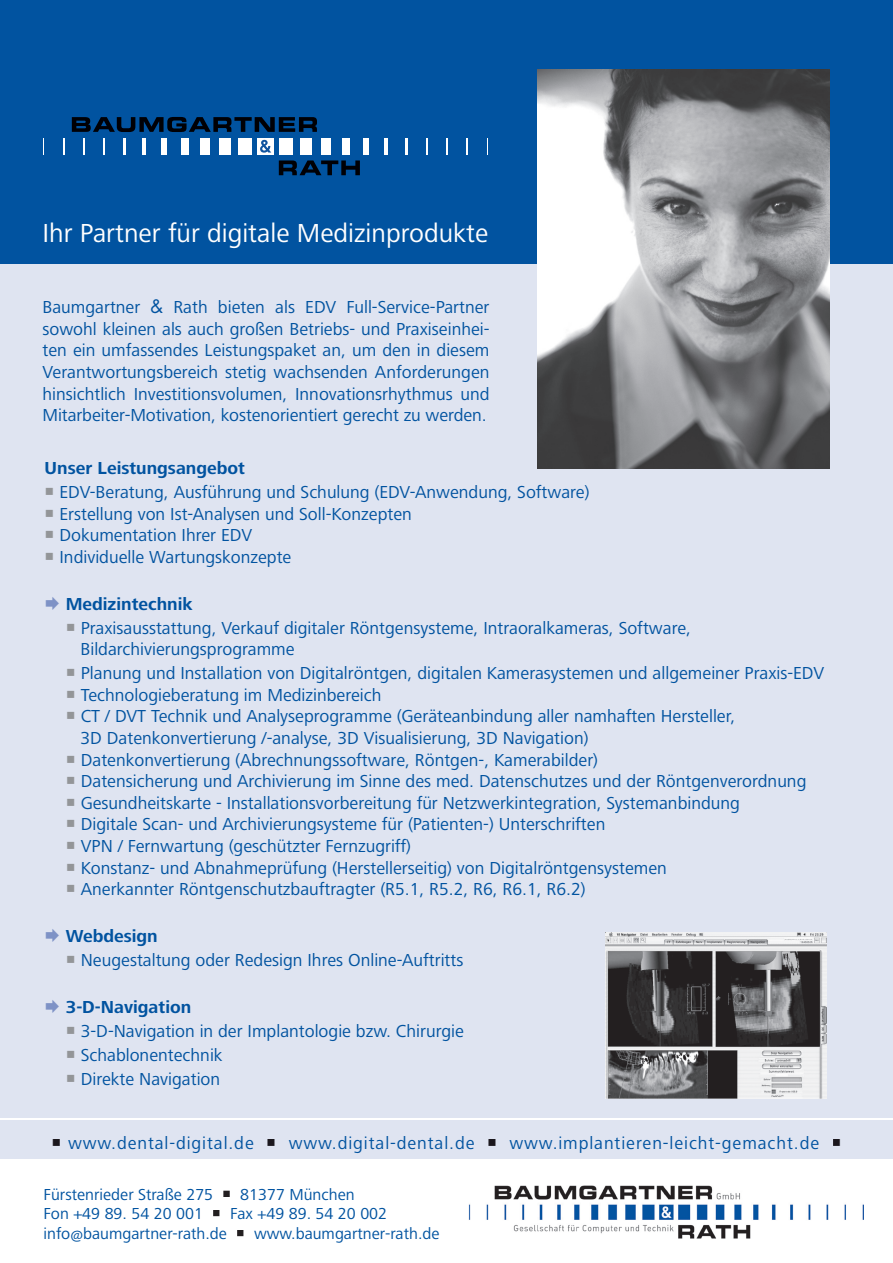
<style>
.page{position:relative;width:893px;height:1263px;background:#fff}
.page>*{position:absolute;margin:0;border:0;box-sizing:border-box;transform-origin:0 0}
.t1{font:27px "Frutiger Next LT";color:#fff}
.t2{font:18px/21.6px "Frutiger Next LT";color:#0153a0}
.t3{font:18px "Frutiger Next LT";letter-spacing:.05em;color:#0153a0}
.t4{font:700 18px "Frutiger Next LT";color:#0153a0}
.t5{font:16.5px/19.8px "Frutiger Next LT";color:#0153a0}
.s1{font-family:"Futura"}
.s2{color:#939598}
.s3{color:#1b171d}
.s4{color:#231f20}
</style>
<div class="page">
<div style="left:0;top:254px;width:893px;height:905px;background:#dfe4f1"></div>
<img style="left:468px;top:1186px;width:395px;height:52px">
<div style="left:0;top:0;width:893px;height:264px;background:#0153a0"></div>
<img style="left:538px;top:70px;width:291px;height:399px">
<img style="left:606px;top:932px;width:221px;height:166px">
<hr style="left:0;top:1118px;width:893px;height:1px;background:#fff">
<div style="left:257px;top:138px;width:16px;height:17px;background:#fff"></div>
<svg style="left:43px;top:138px;width:1px;height:17px"></svg>
<svg style="left:63px;top:138px;width:1px;height:17px"></svg>
<svg style="left:83px;top:138px;width:2px;height:17px"></svg>
<svg style="left:103px;top:138px;width:2px;height:17px"></svg>
<hr style="left:123px;top:138px;width:3px;height:17px;background:#fff">
<hr style="left:142px;top:138px;width:4px;height:17px;background:#fff">
<div style="left:162px;top:138px;width:5px;height:17px;background:#fff"></div>
<div style="left:181px;top:138px;width:7px;height:17px;background:#fff"></div>
<div style="left:200px;top:138px;width:10px;height:17px;background:#fff"></div>
<div style="left:219px;top:138px;width:12px;height:17px;background:#fff"></div>
<div style="left:279px;top:138px;width:13px;height:17px;background:#fff"></div>
<div style="left:300px;top:138px;width:11px;height:17px;background:#fff"></div>
<div style="left:321px;top:138px;width:10px;height:17px;background:#fff"></div>
<div style="left:342px;top:138px;width:8px;height:17px;background:#fff"></div>
<div style="left:363px;top:138px;width:6px;height:17px;background:#fff"></div>
<hr style="left:384px;top:138px;width:4px;height:17px;background:#fff">
<hr style="left:405px;top:138px;width:3px;height:17px;background:#fff">
<svg style="left:426px;top:138px;width:2px;height:17px"></svg>
<svg style="left:446px;top:138px;width:2px;height:17px"></svg>
<svg style="left:466px;top:138px;width:2px;height:17px"></svg>
<svg style="left:487px;top:138px;width:1px;height:17px"></svg>
<div style="left:238px;top:138px;width:14px;height:17px;background:#fff"></div>
<svg style="left:260px;top:140px;width:11px;height:13px"></svg>
<svg style="left:72px;top:117px;width:245px;height:15px"></svg>
<svg style="left:279px;top:160px;width:81px;height:15px"></svg>
<h1 class="t1" style="left:43px;top:218px;width:447px">Ihr Partner für digitale Medizinprodukte</h1>
<p class="t2" style="left:43px;top:296px;width:449px;text-align:justify">Baumgartner <span class="s1">&amp;</span> Rath bieten als EDV Full-Service-Partner sowohl kleinen als auch großen Betriebs- und Praxiseinhei&shy;ten ein umfassendes Leistungspaket an, um den in diesem Verantwortungsbereich stetig wachsenden Anforderungen hinsichtlich Investitionsvolumen, Innovationsrhythmus und Mitarbeiter-Motivation, kostenorientiert gerecht zu werden.</p>
<p class="t4" style="left:45px;top:458px;width:202px">Unser Leistungsangebot</p>
<p class="t2" style="left:45px;top:481px;width:546px"><span class="s2">○</span> EDV-Beratung, Ausführung und Schulung (EDV-Anwendung, Software)</p>
<p class="t2" style="left:45px;top:503px;width:369px"><span class="s2">○</span> Erstellung von Ist-Analysen und Soll-Konzepten</p>
<p class="t2" style="left:45px;top:524px;width:209px"><span class="s2">○</span> Dokumentation Ihrer EDV</p>
<p class="t2" style="left:45px;top:546px;width:248px"><span class="s2">○</span> Individuelle Wartungskonzepte</p>
<p class="t4" style="left:66px;top:593px;width:128px">Medizintechnik</p>
<p class="t2" style="left:81px;top:617px;width:612px;text-indent:-15px"><span class="s2">○</span> Praxisausstattung, Verkauf digitaler Röntgensysteme, Intraoralkameras, Software,<br>Bildarchivierungsprogramme</p>
<p class="t2" style="left:66px;top:662px;width:760px"><span class="s2">○</span> Planung und Installation von Digitalröntgen, digitalen Kamerasystemen und allgemeiner Praxis-EDV</p>
<p class="t2" style="left:66px;top:684px;width:317px"><span class="s2">○</span> Technologieberatung im Medizinbereich</p>
<p class="t2" style="left:81px;top:706px;width:656px;text-indent:-15px"><span class="s2">○</span> CT / DVT Technik und Analyseprogramme (Geräteanbindung aller namhaften Hersteller,<br>3D Datenkonvertierung /-analyse, 3D Visualisierung, 3D Navigation)</p>
<p class="t2" style="left:66px;top:749px;width:534px"><span class="s2">○</span> Datenkonvertierung (Abrechnungssoftware, Röntgen-, Kamerabilder)</p>
<p class="t2" style="left:66px;top:770px;width:742px"><span class="s2">○</span> Datensicherung und Archivierung im Sinne des med. Datenschutzes und der Röntgenverordnung</p>
<p class="t2" style="left:66px;top:792px;width:675px"><span class="s2">○</span> Gesundheitskarte - Installationsvorbereitung für Netzwerkintegration, Systemanbindung</p>
<p class="t2" style="left:66px;top:814px;width:541px"><span class="s2">○</span> Digitale Scan- und Archivierungsysteme für (Patienten-) Unterschriften</p>
<p class="t2" style="left:66px;top:835px;width:347px"><span class="s2">○</span> VPN / Fernwartung (geschützter Fernzugriff)</p>
<p class="t2" style="left:66px;top:857px;width:603px"><span class="s2">○</span> Konstanz- und Abnahmeprüfung (Herstellerseitig) von Digitalröntgensystemen</p>
<p class="t2" style="left:66px;top:878px;width:521px"><span class="s2">○</span> Anerkannter Röntgenschutzbauftragter (R5.1, R5.2, R6, R6.1, R6.2)</p>
<p class="t4" style="left:66px;top:926px;width:94px">Webdesign</p>
<p class="t2" style="left:66px;top:949px;width:399px"><span class="s2">○</span> Neugestaltung oder Redesign Ihres Online-Auftritts</p>
<p class="t4" style="left:66px;top:997px;width:127px">3-D-Navigation</p>
<p class="t2" style="left:66px;top:1020px;width:400px"><span class="s2">○</span> 3-D-Navigation in der Implantologie bzw. Chirurgie</p>
<p class="t2" style="left:66px;top:1044px;width:158px"><span class="s2">○</span> Schablonentechnik</p>
<p class="t2" style="left:66px;top:1068px;width:156px"><span class="s2">○</span> Direkte Navigation</p>
<p class="t3" style="left:51px;top:1133px;width:792px"><span class="s3">○</span> www.dental-digital.de <span class="s3">○</span> www.digital-dental.de <span class="s3">○</span> www.implantieren-leicht-gemacht.de <span class="s3">○</span></p>
<p class="t5" style="left:44px;top:1184px;width:398px">Fürstenrieder Straße 275 <span class="s4">○</span> 81377 München<br>Fon +49 89. 54 20 001 <span class="s4">○</span> Fax +49 89. 54 20 002 info@baumgartner-rath.de <span class="s4">○</span> www.baumgartner-rath.de</p>
</div>
